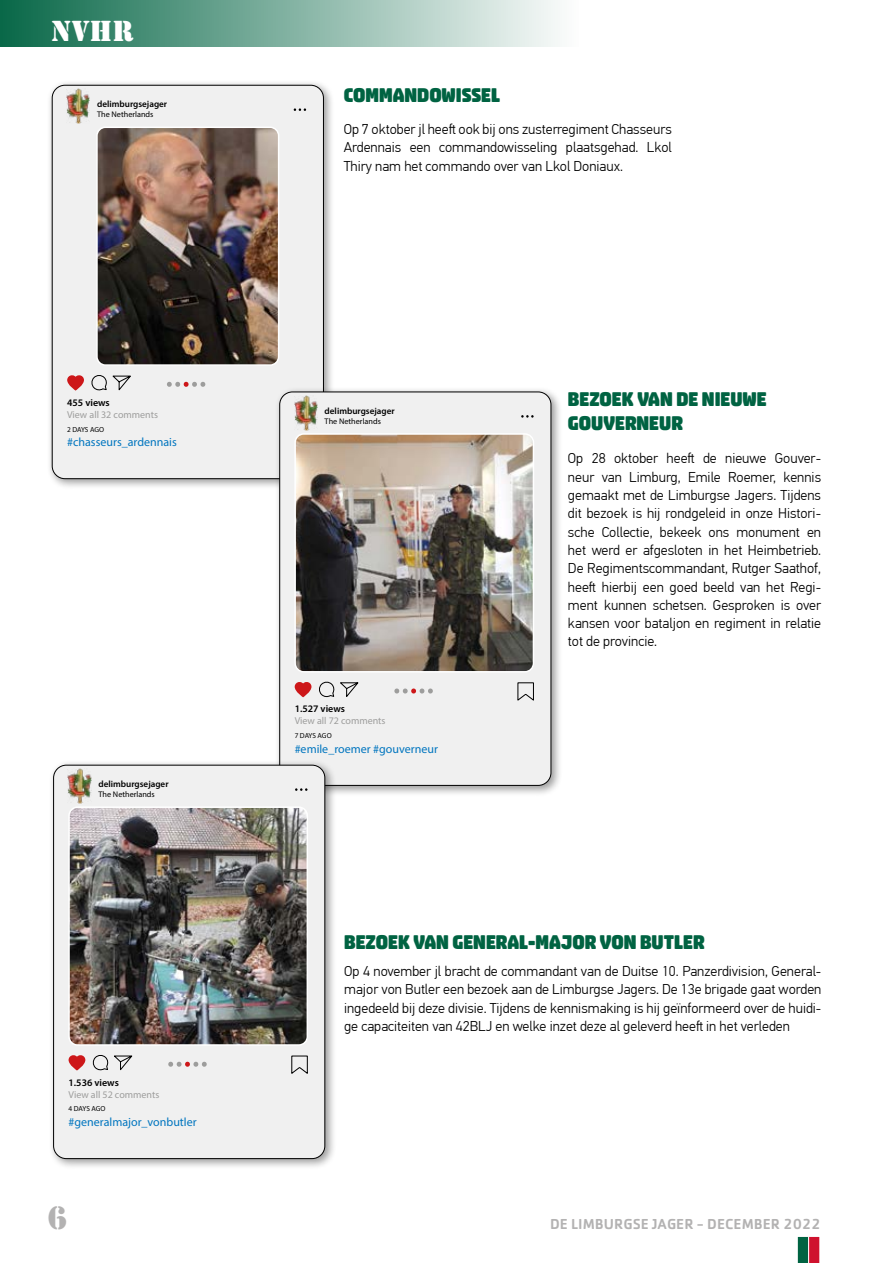
<style>
.page{position:relative;width:893px;height:1263px;background:#fff}
.page>*{position:absolute;margin:0;border:0;box-sizing:border-box;transform-origin:0 0}
.t1{font:30px "Stencil LT";color:#b3b2b2}
.t2{font:27px "Stencil LT";color:#fff}
.t3{font:900 22.5px/24px "Newtype Stereo Rounded";color:#006342}
.t4{font:500 15px "Cachet Std";color:#b3b2b2}
.t5{font:300 14.25px/18.3px "PF Din Text Pro";color:#000;text-align:justify}
.t6{font:12px "Myriad Pro";color:#0075bf}
.t7{font:10.05px "Myriad Pro";color:#9d9d9c}
.t8{font:600 10.05px "Myriad Pro";color:#000}
.t9{font:600 9.15px "Myriad Pro";color:#000}
.t10{font:8.25px "Myriad Pro";color:#000}
.t11{font:7.35px "Myriad Pro";letter-spacing:-.015em;color:#000}
</style>
<div class="page">
<div style="left:0;top:0;width:578px;height:47px;background:linear-gradient(to right,#096848,#fcfdfc)"></div>
<div style="left:47px;top:80px;width:288px;height:410px;background:#000;opacity:.4"></div>
<div style="left:52px;top:85px;width:271px;height:394px;background:#f0f0f0;border-radius:13px"></div>
<div style="left:52px;top:85px;width:272px;height:394px;border:1px solid #000;border-radius:13px"></div>
<img style="left:99px;top:130px;width:177px;height:233px">
<div style="left:96px;top:127px;width:183px;height:239px;border:2px solid #fff;border-radius:9px"></div>
<svg style="left:294px;top:108px;width:12px;height:3px"></svg>
<svg style="left:167px;top:382px;width:38px;height:5px"></svg>
<svg style="left:67px;top:375px;width:17px;height:16px"></svg>
<svg style="left:91px;top:375px;width:40px;height:16px"></svg>
<img style="left:67px;top:88px;width:23px;height:35px">
<div style="left:274px;top:386px;width:288px;height:411px;background:#000;opacity:.4"></div>
<div style="left:280px;top:392px;width:271px;height:393px;background:#f0f0f0;border-radius:13px"></div>
<div style="left:279px;top:391px;width:272px;height:395px;border:1px solid #000;border-radius:13px"></div>
<img style="left:297px;top:436px;width:234px;height:233px">
<div style="left:294px;top:433px;width:240px;height:239px;border:2px solid #fff;border-radius:9px"></div>
<svg style="left:521px;top:415px;width:13px;height:3px"></svg>
<svg style="left:394px;top:688px;width:39px;height:5px"></svg>
<svg style="left:295px;top:682px;width:16px;height:15px"></svg>
<svg style="left:319px;top:681px;width:40px;height:17px"></svg>
<svg style="left:517px;top:682px;width:17px;height:19px"></svg>
<img style="left:294px;top:395px;width:23px;height:35px">
<div style="left:48px;top:759px;width:288px;height:411px;background:#000;opacity:.4"></div>
<div style="left:54px;top:765px;width:271px;height:393px;background:#f0f0f0;border-radius:13px"></div>
<div style="left:53px;top:765px;width:272px;height:394px;border:1px solid #000;border-radius:13px"></div>
<img style="left:71px;top:809px;width:234px;height:234px">
<div style="left:68px;top:806px;width:240px;height:240px;border:2px solid #fff;border-radius:9px"></div>
<svg style="left:295px;top:788px;width:12px;height:3px"></svg>
<svg style="left:168px;top:1062px;width:39px;height:5px"></svg>
<svg style="left:69px;top:1055px;width:16px;height:15px"></svg>
<svg style="left:92px;top:1055px;width:41px;height:16px"></svg>
<svg style="left:291px;top:1055px;width:17px;height:19px"></svg>
<img style="left:68px;top:768px;width:23px;height:35px">
<svg style="left:797px;top:1236px;width:23px;height:27px"></svg>
<h2 class="t2" style="left:51px;top:14px;width:84px">NVHR</h2>
<p class="t9" style="left:97px;top:98px;width:72px">delimburgsejager</p>
<p class="t10" style="left:97px;top:109px;width:58px">The Netherlands</p>
<p class="t8" style="left:67px;top:396px;width:44px">455 views</p>
<p class="t7" style="left:67px;top:408px;width:92px">View all 32 comments</p>
<p class="t11" style="left:67px;top:425px;width:38px">2 DAYS AGO</p>
<p class="t6" style="left:67px;top:434px;width:111px">#chasseurs_ardennais</p>
<p class="t9" style="left:99px;top:778px;width:72px">delimburgsejager</p>
<p class="t10" style="left:99px;top:789px;width:58px">The Netherlands</p>
<p class="t8" style="left:69px;top:1076px;width:52px">1.536 views</p>
<p class="t7" style="left:69px;top:1088px;width:92px">View all 52 comments</p>
<p class="t11" style="left:69px;top:1104px;width:38px">4 DAYS AGO</p>
<p class="t6" style="left:69px;top:1114px;width:130px">#generalmajor_vonbutler</p>
<h1 class="t1" style="left:48px;top:1198px;width:20px">6</h1>
<h3 class="t3" style="left:344px;top:83px;width:158px">COMMANDOWISSEL</h3>
<p class="t5" style="left:344px;top:120px;width:330px">Op 7 oktober jl heeft ook bij ons zusterregiment Chasseurs Ardennais een commandowisseling plaatsgehad. Lkol Thiry nam het commando over van Lkol Doniaux.</p>
<p class="t9" style="left:325px;top:405px;width:72px">delimburgsejager</p>
<p class="t10" style="left:325px;top:416px;width:58px">The Netherlands</p>
<p class="t8" style="left:295px;top:702px;width:52px">1.527 views</p>
<p class="t7" style="left:295px;top:715px;width:92px">View all 72 comments</p>
<p class="t11" style="left:295px;top:731px;width:38px">7 DAYS AGO</p>
<p class="t6" style="left:295px;top:741px;width:145px">#emile_roemer #gouverneur</p>
<h3 class="t3" style="left:568px;top:387px;width:200px">BEZOEK VAN DE NIEUWE<br>GOUVERNEUR</h3>
<p class="t5" style="left:568px;top:450px;width:255px">Op 28 oktober heeft de nieuwe Gouver&shy;neur van Limburg, Emile Roemer, kennis gemaakt met de Limburgse Jagers. Tijdens dit bezoek is hij rondgeleid in onze Histori&shy;sche Collectie, bekeek ons monument en het werd er afgesloten in het Heimbetrieb.<br>De Regimentscommandant, Rutger Saathof, heeft hierbij een goed beeld van het Regi&shy;ment kunnen schetsen. Gesproken is over kansen voor bataljon en regiment in relatie tot de provincie.</p>
<h3 class="t3" style="left:344px;top:930px;width:362px">BEZOEK VAN GENERAL-MAJOR VON BUTLER</h3>
<p class="t5" style="left:344px;top:962px;width:479px">Op 4 november jl bracht de commandant van de Duitse 10. Panzerdivision, General&shy;major von Butler een bezoek aan de Limburgse Jagers. De 13e brigade gaat worden ingedeeld bij deze divisie. Tijdens de kennismaking is hij geïnformeerd over de huidi&shy;ge capaciteiten van 42BLJ en welke inzet deze al geleverd heeft in het verleden</p>
<p class="t4" style="left:550px;top:1215px;width:272px">DE LIMBURGSE JAGER - DECEMBER 2022</p>
</div>
